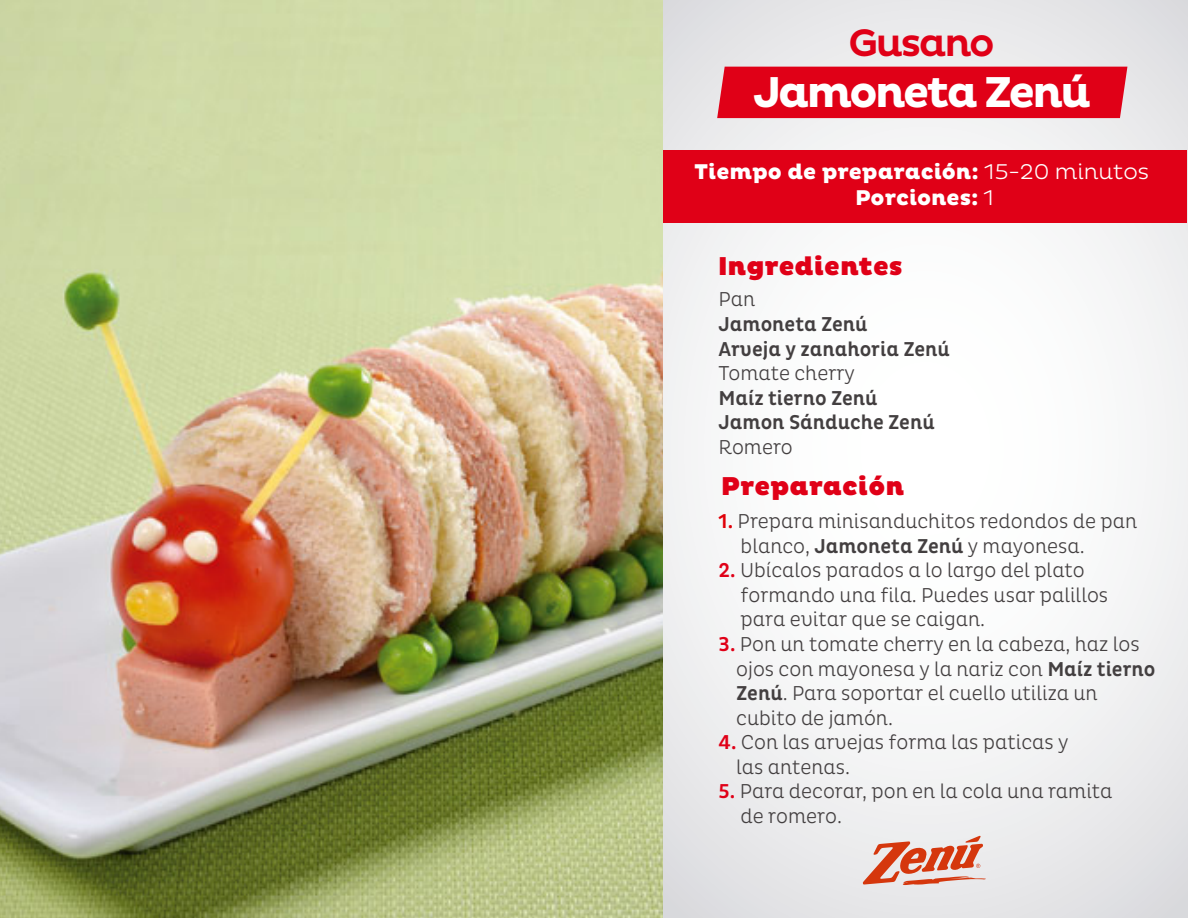
<style>
.page{position:relative;width:1188px;height:918px;background:#fff}
.page>*{position:absolute;margin:0;border:0;box-sizing:border-box;transform-origin:0 0}
.t1{font:700 43.95px "Pluto";letter-spacing:-.06em;color:#fff}
.t2{font:500 39px "Pluto";letter-spacing:-.06em;color:#e00017}
.t3{font:900 26.25px "Pluto";color:#e00017}
.t4{font:800 21.75px/25.8px "Pluto";color:#fff;text-align:center}
.t5{font:300 20.4px/24.6px "Pluto Cond";color:#433f40}
.t6{font:500 20.4px/24.6px "Pluto Cond";color:#433f40}
.s1{font-weight:300}
.s2{font-weight:500;color:#e00109}
.s3{font-weight:500}
.s4{font-weight:500;color:#e00017}
</style>
<div class="page">
<svg style="left:663px;top:0;width:524px;height:918px"></svg>
<div style="left:662px;top:150px;width:525px;height:72px;background:#e00017"></div>
<svg style="left:863px;top:835px;width:123px;height:50px;background:#e2a596"></svg>
<div style="left:717px;top:67px;width:410px;height:51px;background:#e00017"></div>
<img style="left:0;top:0;width:663px;height:918px">
<h2 class="t2" style="left:848px;top:21px;width:148px">Gusano</h2>
<h1 class="t1" style="left:753px;top:67px;width:340px">Jamoneta Zenú</h1>
<p class="t4" style="left:694px;top:159px;width:457px">Tiempo de preparación: <span class="s1">15-20 minutos<br></span>Porciones: <span class="s1">1</span></p>
<p class="t3" style="left:718px;top:251px;width:187px">Ingredientes</p>
<p class="t5" style="left:719px;top:287px;width:38px">Pan</p>
<p class="t6" style="left:719px;top:312px;width:233px">Jamoneta Zenú<br>Arveja y zanahoria Zenú</p>
<p class="t5" style="left:719px;top:361px;width:138px">Tomate cherry</p>
<p class="t6" style="left:719px;top:386px;width:218px">Maíz tierno Zenú<br>Jamon Sánduche Zenú</p>
<p class="t5" style="left:719px;top:435px;width:76px">Romero</p>
<p class="t3" style="left:721px;top:471px;width:185px">Preparación</p>
<p class="t5" style="left:741px;top:509px;width:398px;text-indent:-22px"><span class="s2">1.</span> Prepara minisanduchitos redondos de pan blanco, <span class="s3">Jamoneta Zenú</span> y mayonesa.</p>
<p class="t5" style="left:741px;top:558px;width:369px;text-indent:-22px"><span class="s4">2.</span> Ubícalos parados a lo largo del plato formando una fila. Puedes usar palillos para evitar que se caigan.</p>
<p class="t5" style="left:736px;top:632px;width:421px;text-indent:-18px"><span class="s4">3.</span> Pon un tomate cherry en la cabeza, haz los ojos con mayonesa y la nariz con <span class="s3">Maíz tierno Zenú</span>. Para soportar el cuello utiliza un cubito de jamón.</p>
<p class="t5" style="left:736px;top:730px;width:334px;text-indent:-18px"><span class="s4">4.</span> Con las arvejas forma las paticas y las antenas.</p>
<p class="t5" style="left:741px;top:779px;width:373px;text-indent:-22px"><span class="s4">5.</span> Para decorar, pon en la cola una ramita de romero.</p>
</div>
